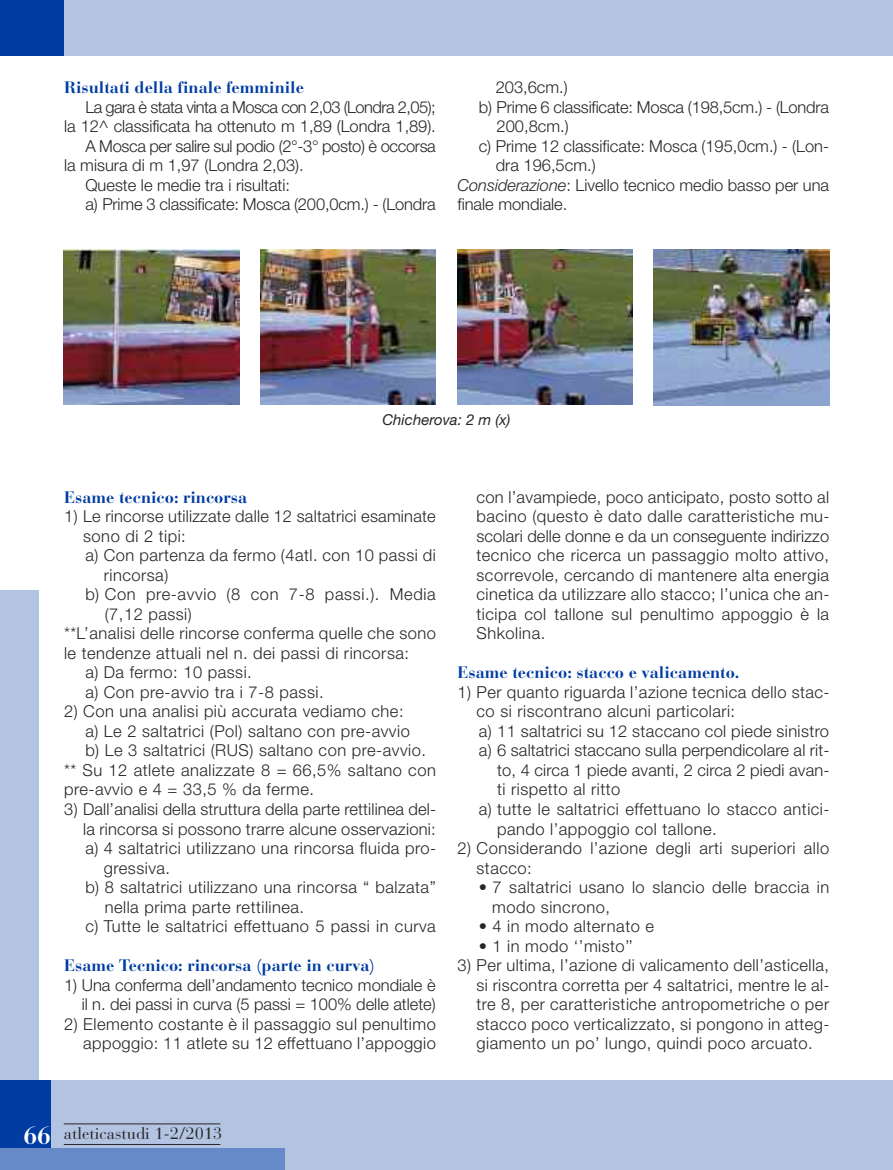
<style>
.page{position:relative;width:893px;height:1170px;background:#fff}
.page>*{position:absolute;margin:0;border:0;box-sizing:border-box;transform-origin:0 0}
.t1{font:700 24.75px "Bauer Bodoni";color:#fff}
.t2{font:300 16.5px/19.5px "Helvetica Neue";letter-spacing:.03em;color:#272627;text-align:justify}
.t3{font:300 16.5px/19.5px "Helvetica Neue";color:#272627;text-align:right}
.t4{font:300 16.5px "Helvetica Neue";letter-spacing:.01em;color:#272627}
.t5{font:700 16.5px "Bauer Bodoni";color:#003ca2}
.t6{font:300 16.5px "Helvetica Neue";letter-spacing:-.01em;color:#272627}
.t7{font:300 16.5px "Helvetica Neue";letter-spacing:-.005em;color:#272627}
.t8{font:300 16.5px "Helvetica Neue";letter-spacing:-.035em;color:#272627}
.t9{font:300 16.5px "Helvetica Neue";letter-spacing:-.02em;color:#272627}
.t10{font:16.5px "Bauer Bodoni";color:#272627}
.t11{font:italic 15px "Helvetica Neue";color:#272627}
.s1{font-style:italic}
</style>
<div class="page">
<div style="left:0;top:591px;width:38px;height:493px;background:#b3c4e3"></div>
<div style="left:0;top:0;width:893px;height:55px;background:#b3c4e3"></div>
<div style="left:0;top:1080px;width:893px;height:89px;background:#b3c4e3"></div>
<div style="left:0;top:0;width:64px;height:55px;background:#003ca2"></div>
<div style="left:0;top:1080px;width:51px;height:68px;background:#003ca2"></div>
<div style="left:0;top:1148px;width:285px;height:21px;background:#668ac7"></div>
<hr style="left:64px;top:1143px;width:156px;height:1px;background:#272627">
<hr style="left:64px;top:1123px;width:156px;height:1px;background:#272627">
<img style="left:64px;top:249px;width:175px;height:156px">
<img style="left:260px;top:249px;width:176px;height:156px">
<img style="left:457px;top:249px;width:175px;height:155px">
<img style="left:654px;top:249px;width:175px;height:156px">
<p class="t5" style="left:64px;top:81px;width:241px">Risultati della finale femminile</p>
<p class="t8" style="left:85px;top:97px;width:352px">La gara è stata vinta a Mosca con 2,03 (Londra 2,05);</p>
<p class="t7" style="left:64px;top:116px;width:373px">la 12^ classificata ha ottenuto m 1,89 (Londra 1,89).</p>
<p class="t9" style="left:85px;top:136px;width:352px">A Mosca per salire sul podio (2°-3° posto) è occorsa</p>
<p class="t3" style="left:64px;top:155px;width:241px">la misura di m 1,97 (Londra 2,03).</p>
<p class="t3" style="left:85px;top:175px;width:206px">Queste le medie tra i risultati:</p>
<p class="t6" style="left:85px;top:194px;width:352px">a) Prime 3 classificate: Mosca (200,0cm.) - (Londra</p>
<p class="t2" style="left:496px;top:77px;width:74px">203,6cm.)</p>
<p class="t6" style="left:479px;top:97px;width:352px">b) Prime 6 classificate: Mosca (198,5cm.) - (Londra</p>
<p class="t2" style="left:497px;top:116px;width:74px">200,8cm.)</p>
<p class="t3" style="left:479px;top:136px;width:352px">c) Prime 12 classificate: Mosca (195,0cm.) - (Lon-</p>
<p class="t3" style="left:496px;top:155px;width:101px">dra 196,5cm.)</p>
<p class="t3" style="left:457px;top:175px;width:373px"><span class="s1">Considerazione</span>: Livello tecnico medio basso per una</p>
<p class="t3" style="left:457px;top:194px;width:112px">finale mondiale.</p>
<p class="t11" style="left:382px;top:410px;width:130px">Chicherova: 2 m (x)</p>
<p class="t5" style="left:64px;top:491px;width:185px">Esame tecnico: rincorsa</p>
<p class="t2" style="left:64px;top:506px;width:373px">1) Le rincorse utilizzate dalle 12 saltatrici esaminate</p>
<p class="t2" style="left:83px;top:526px;width:104px">sono di 2 tipi:</p>
<p class="t2" style="left:85px;top:545px;width:352px">a) Con partenza da fermo (4atl. con 10 passi di</p>
<p class="t2" style="left:104px;top:565px;width:66px">rincorsa)</p>
<p class="t2" style="left:85px;top:584px;width:352px">b) Con pre-avvio (8 con 7-8 passi.). Media</p>
<p class="t2" style="left:105px;top:604px;width:89px">(7,12 passi)</p>
<p class="t2" style="left:64px;top:623px;width:373px">**L’analisi delle rincorse conferma quelle che sono</p>
<p class="t2" style="left:64px;top:643px;width:346px">le tendenze attuali nel n. dei passi di rincorsa:</p>
<p class="t2" style="left:85px;top:662px;width:168px">a) Da fermo: 10 passi.</p>
<p class="t2" style="left:85px;top:682px;width:240px">a) Con pre-avvio tra i 7-8 passi.</p>
<p class="t2" style="left:64px;top:701px;width:341px">2) Con una analisi più accurata vediamo che:</p>
<p class="t2" style="left:85px;top:721px;width:326px">a) Le 2 saltatrici (Pol) saltano con pre-avvio</p>
<p class="t2" style="left:85px;top:740px;width:342px">b) Le 3 saltatrici (RUS) saltano con pre-avvio.</p>
<p class="t2" style="left:64px;top:760px;width:373px">** Su 12 atlete analizzate 8 = 66,5% saltano con</p>
<p class="t2" style="left:64px;top:779px;width:251px">pre-avvio e 4 = 33,5 % da ferme.</p>
<p class="t4" style="left:64px;top:799px;width:374px">3) Dall’analisi della struttura della parte rettilinea del-</p>
<p class="t2" style="left:83px;top:818px;width:354px">la rincorsa si possono trarre alcune osservazioni:</p>
<p class="t2" style="left:85px;top:838px;width:352px">a) 4 saltatrici utilizzano una rincorsa fluida pro-</p>
<p class="t2" style="left:104px;top:857px;width:68px">gressiva.</p>
<p class="t2" style="left:85px;top:877px;width:352px">b) 8 saltatrici utilizzano una rincorsa “ balzata”</p>
<p class="t2" style="left:105px;top:896px;width:201px">nella prima parte rettilinea.</p>
<p class="t2" style="left:85px;top:916px;width:352px">c) Tutte le saltatrici effettuano 5 passi in curva</p>
<p class="t5" style="left:64px;top:959px;width:313px">Esame Tecnico: rincorsa (parte in curva)</p>
<p class="t3" style="left:64px;top:974px;width:373px">1) Una conferma dell’andamento tecnico mondiale è il n. dei passi in curva (5 passi = 100% delle atlete)</p>
<p class="t2" style="left:64px;top:1013px;width:373px;text-align:right">2) Elemento costante è il passaggio sul penultimo appoggio: 11 atlete su 12 effettuano l’appoggio</p>
<p class="t2" style="left:477px;top:487px;width:355px">con l’avampiede, poco anticipato, posto sotto al bacino (questo è dato dalle caratteristiche mu&shy;scolari delle donne e da un conseguente indirizzo tecnico che ricerca un passaggio molto attivo, scorrevole, cercando di mantenere alta energia cinetica da utilizzare allo stacco; l’unica che an&shy;ticipa col tallone sul penultimo appoggio è la Shkolina.</p>
<p class="t5" style="left:457px;top:666px;width:284px">Esame tecnico: stacco e valicamento.</p>
<p class="t2" style="left:457px;top:682px;width:374px">1) Per quanto riguarda l’azione tecnica dello stac-</p>
<p class="t2" style="left:477px;top:701px;width:260px">co si riscontrano alcuni particolari:</p>
<p class="t2" style="left:479px;top:721px;width:352px">a) 11 saltatrici su 12 staccano col piede sinistro</p>
<p class="t4" style="left:479px;top:740px;width:352px">a) 6 saltatrici staccano sulla perpendicolare al rit-</p>
<p class="t4" style="left:497px;top:760px;width:334px">to, 4 circa 1 piede avanti, 2 circa 2 piedi avan-</p>
<p class="t2" style="left:497px;top:779px;width:125px">ti rispetto al ritto</p>
<p class="t2" style="left:479px;top:799px;width:352px">a) tutte le saltatrici effettuano lo stacco antici-</p>
<p class="t2" style="left:497px;top:818px;width:221px">pando l’appoggio col tallone.</p>
<p class="t2" style="left:477px;top:838px;width:354px;text-indent:-19px">2) Considerando l’azione degli arti superiori allo stacco:</p>
<p class="t2" style="left:492px;top:877px;width:338px;text-indent:-14px">• 7 saltatrici usano lo slancio delle braccia in modo sincrono,</p>
<p class="t2" style="left:479px;top:916px;width:177px">• 4 in modo alternato e</p>
<p class="t2" style="left:479px;top:935px;width:156px">• 1 in modo ‘’misto’’</p>
<p class="t2" style="left:477px;top:955px;width:355px;text-indent:-19px">3) Per ultima, l’azione di valicamento dell’asticella, si riscontra corretta per 4 saltatrici, mentre le al&shy;tre 8, per caratteristiche antropometriche o per stacco poco verticalizzato, si pongono in atteg&shy;giamento un po’ lungo, quindi poco arcuato.</p>
<h1 class="t1" style="left:24px;top:1126px;width:29px">66</h1>
<p class="t10" style="left:64px;top:1127px;width:160px">atleticastudi 1-2/2013</p>
</div>
